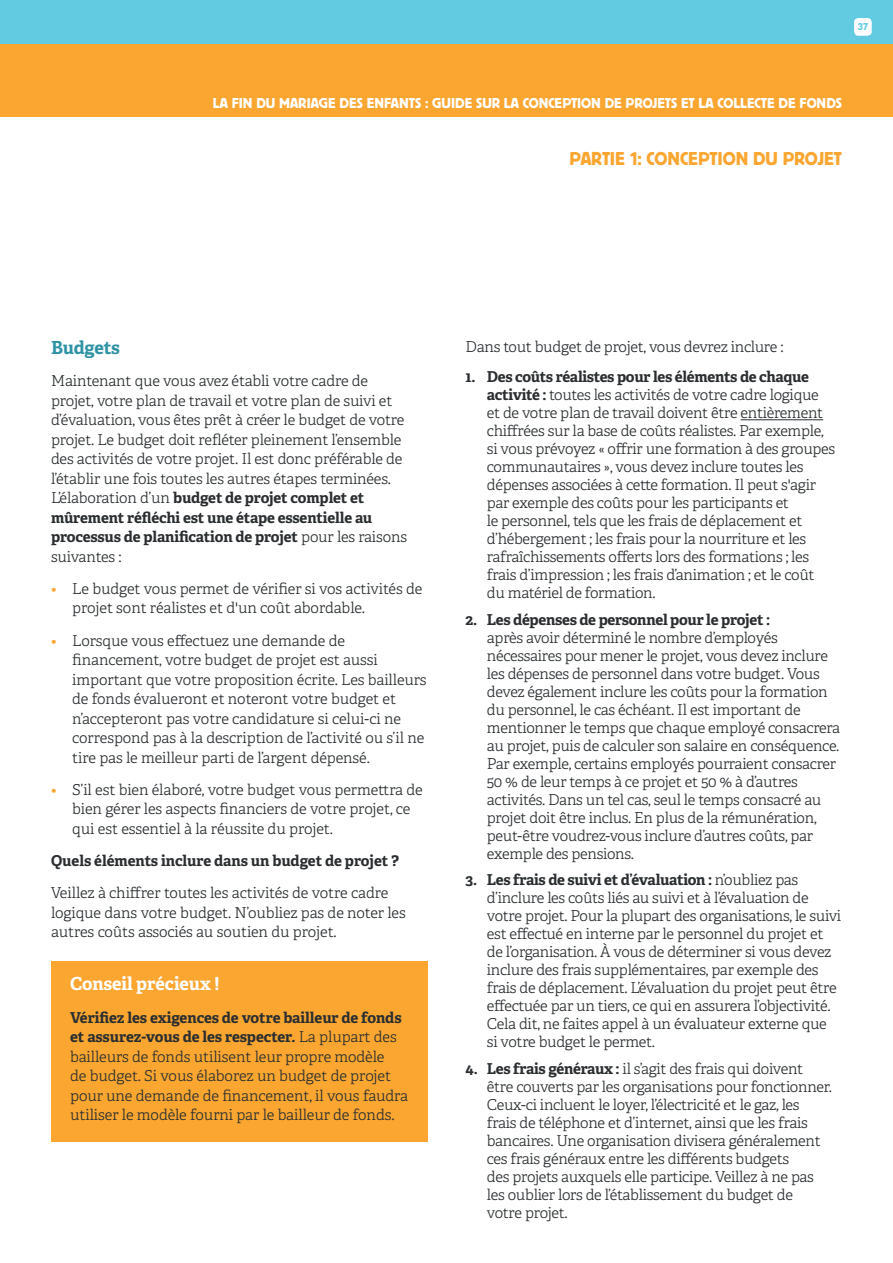
<style>
.page{position:relative;width:893px;height:1263px;background:#fff}
.page>*{position:absolute;margin:0;border:0;box-sizing:border-box;transform-origin:0 0}
.t1{font:19.5px "Platz";color:#faa631}
.t2{font:700 18px "Adelle";letter-spacing:-.005em;color:#fff}
.t3{font:700 18px "Adelle";letter-spacing:-.015em;color:#2f93a4}
.t4{font:300 15px/18px "Adelle";letter-spacing:-.02em;color:#2a2e30}
.t5{font:700 15px "Adelle";letter-spacing:-.015em;color:#2a2e30}
.t6{font:15px "Platz";color:#fff}
.t7{font:10.5px "Platz";color:#63cbe1}
.s1{font-weight:700}
.s2{color:#faa631}
</style>
<div class="page">
<div style="left:0;top:0;width:893px;height:45px;background:#63cbe1"></div>
<div style="left:0;top:45px;width:893px;height:72px;background:#faa631"></div>
<div style="left:854px;top:18px;width:18px;height:18px;background:#fff;border-radius:4px"></div>
<hr style="left:741px;top:419px;width:82px;height:1px;background:#2a2e30">
<div style="left:51px;top:961px;width:376px;height:181px;background:#faa631"></div>
<p class="t7" style="left:858px;top:21px;width:12px">37</p>
<p class="t6" style="left:213px;top:95px;width:630px">LA FIN DU MARIAGE DES ENFANTS : GUIDE SUR LA CONCEPTION DE PROJETS ET LA COLLECTE DE FONDS</p>
<h1 class="t1" style="left:570px;top:148px;width:274px">PARTIE 1: CONCEPTION DU PROJET</h1>
<p class="t3" style="left:51px;top:336px;width:71px">Budgets</p>
<p class="t4" style="left:51px;top:371px;width:358px;line-height:19.5px">Maintenant que vous avez établi votre cadre de projet, votre plan de travail et votre plan de suivi et d’évaluation, vous êtes prêt à créer le budget de votre projet. Le budget doit refléter pleinement l’ensemble des activités de votre projet. Il est donc préférable de l’établir une fois toutes les autres étapes terminées.<br>L’élaboration d’un <span class="s1">budget de projet complet et mûrement réfléchi est une étape essentielle au processus de planification de projet</span> pour les raisons suivantes :</p>
<p class="t4" style="left:72px;top:579px;width:352px;line-height:19.5px;text-indent:-21px"><span class="s2">•</span> Le budget vous permet de vérifier si vos activités de projet sont réalistes et d'un coût abordable.</p>
<p class="t4" style="left:72px;top:631px;width:356px;line-height:19.5px;text-indent:-21px"><span class="s2">•</span> Lorsque vous effectuez une demande de financement, votre budget de projet est aussi important que votre proposition écrite. Les bailleurs de fonds évalueront et noteront votre budget et n’accepteront pas votre candidature si celui-ci ne correspond pas à la description de l’activité ou s’il ne tire pas le meilleur parti de l’argent dépensé.</p>
<p class="t4" style="left:72px;top:780px;width:352px;line-height:19.5px;text-indent:-21px"><span class="s2">•</span> S’il est bien élaboré, votre budget vous permettra de bien gérer les aspects financiers de votre projet, ce qui est essentiel à la réussite du projet.</p>
<p class="t5" style="left:51px;top:851px;width:350px">Quels éléments inclure dans un budget de projet ?</p>
<p class="t4" style="left:51px;top:883px;width:356px;line-height:19.5px">Veillez à chiffrer toutes les activités de votre cadre logique dans votre budget. N’oubliez pas de noter les autres coûts associés au soutien du projet.</p>
<p class="t2" style="left:70px;top:972px;width:151px">Conseil précieux !</p>
<p class="t4" style="left:70px;top:1008px;width:339px;line-height:19.5px"><span class="s1">Vérifiez les exigences de votre bailleur de fonds et assurez-vous de les respecter.</span> La plupart des bailleurs de fonds utilisent leur propre modèle<br>de budget. Si vous élaborez un budget de projet pour une demande de financement, il vous faudra utiliser le modèle fourni par le bailleur de fonds.</p>
<p class="t4" style="left:466px;top:337px;width:319px">Dans tout budget de projet, vous devrez inclure :</p>
<p class="t4" style="left:487px;top:368px;width:350px;text-indent:-21px"><span class="s1">1. Des coûts réalistes pour les éléments de chaque activité :</span> toutes les activités de votre cadre logique et de votre plan de travail doivent être entièrement chiffrées sur la base de coûts réalistes. Par exemple, si vous prévoyez « offrir une formation à des groupes communautaires », vous devez inclure toutes les dépenses associées à cette formation. Il peut s'agir par exemple des coûts pour les participants et<br>le personnel, tels que les frais de déplacement et d’hébergement ; les frais pour la nourriture et les rafraîchissements offerts lors des formations ; les frais d’impression ; les frais d’animation ; et le coût du matériel de formation.</p>
<p class="t5" style="left:466px;top:610px;width:306px">2. Les dépenses de personnel pour le projet :</p>
<p class="t4" style="left:487px;top:629px;width:355px">après avoir déterminé le nombre d’employés nécessaires pour mener le projet, vous devez inclure les dépenses de personnel dans votre budget. Vous devez également inclure les coûts pour la formation du personnel, le cas échéant. Il est important de mentionner le temps que chaque employé consacrera au projet, puis de calculer son salaire en conséquence.<br>Par exemple, certains employés pourraient consacrer 50 % de leur temps à ce projet et 50 % à d’autres activités. Dans un tel cas, seul le temps consacré au projet doit être inclus. En plus de la rémunération, peut-être voudrez-vous inclure d’autres coûts, par exemple des pensions.</p>
<p class="t4" style="left:487px;top:871px;width:356px;text-indent:-21px"><span class="s1">3. Les frais de suivi et d’évaluation :</span> n’oubliez pas d’inclure les coûts liés au suivi et à l’évaluation de votre projet. Pour la plupart des organisations, le suivi est effectué en interne par le personnel du projet et de l’organisation. À vous de déterminer si vous devez inclure des frais supplémentaires, par exemple des frais de déplacement. L’évaluation du projet peut être effectuée par un tiers, ce qui en assurera l’objectivité.<br>Cela dit, ne faites appel à un évaluateur externe que si votre budget le permet.</p>
<p class="t4" style="left:487px;top:1060px;width:347px;text-indent:-21px"><span class="s1">4. Les frais généraux :</span> il s’agit des frais qui doivent être couverts par les organisations pour fonctionner.<br>Ceux-ci incluent le loyer, l’électricité et le gaz, les frais de téléphone et d’internet, ainsi que les frais bancaires. Une organisation divisera généralement ces frais généraux entre les différents budgets<br>des projets auxquels elle participe. Veillez à ne pas les oublier lors de l’établissement du budget de<br>votre projet.</p>
</div>
